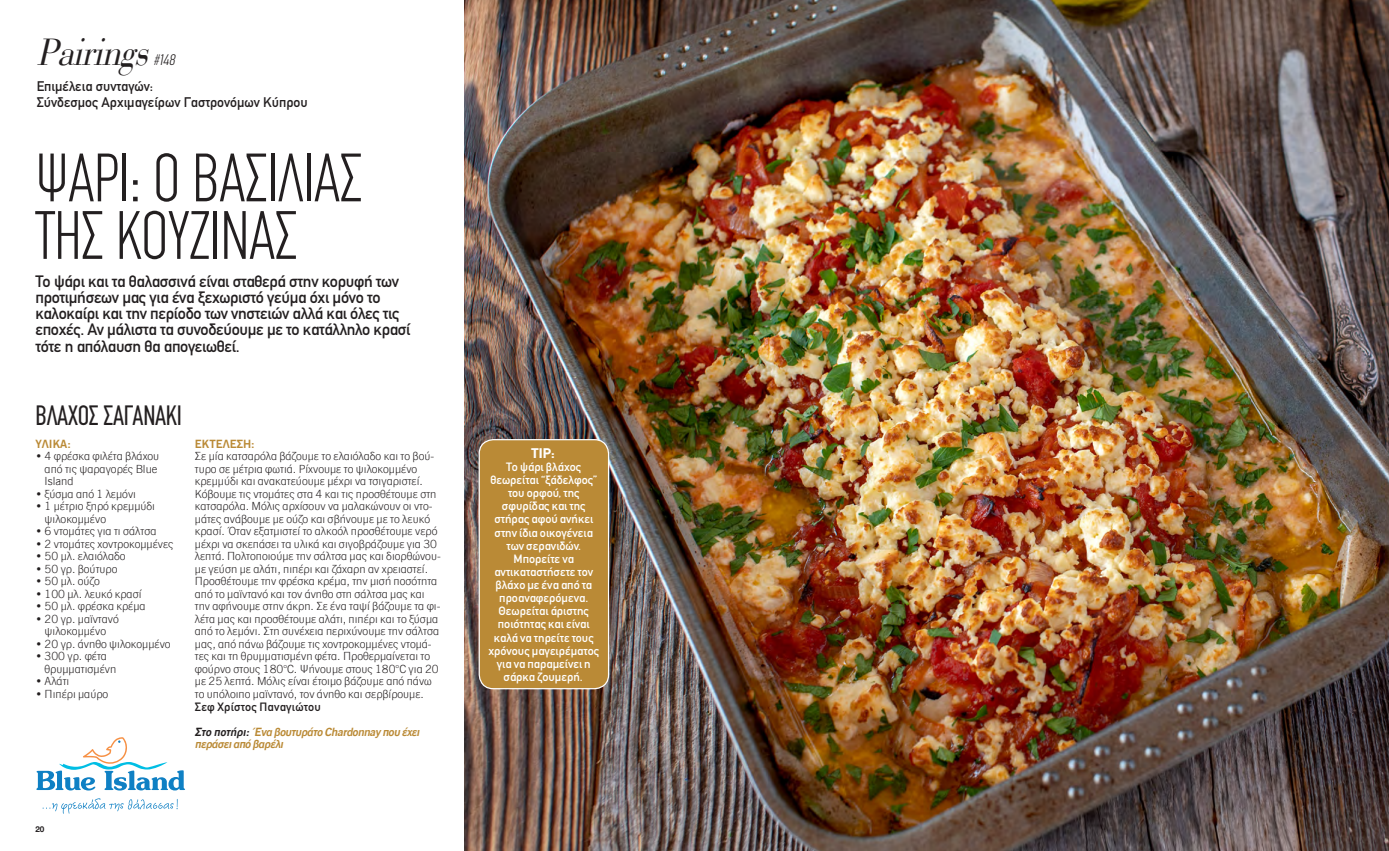
<style>
.page{position:relative;width:1389px;height:851px;background:#fff}
.page>*{position:absolute;margin:0;border:0;box-sizing:border-box;transform-origin:0 0}
.K_ÓÔÓÈÎ{font:300 condensed 67.12px/57.5px "CF Din";letter-spacing:-.01em;color:#231f20}
.K_ÓÔÓÈÎ-2{font:italic 37.5px "UB Bonati Medium";color:#231f20;scale:.85 1}
.K_ÓÔÓÈÎ-3{font:condensed 27.5px "CF Din";letter-spacing:-.01em;color:#231f20}
.protaxi{font:16.25px/16.2px "CF Din";letter-spacing:-.02em;color:#231f20}
.K_ÓÔÓÈÎ-4{font:italic 300 condensed 15px "CF Din";color:#231f20;scale:1.11 1}
.K_ÓÔÓÈÎ-5{font:13.75px/16.5px "CF Din";color:#231f20}
.keimeno{font:700 13.75px "CF Din";color:#fff}
.keimeno-2{font:11.88px/13.1px "CF Din";color:#fff;text-align:center}
.keimeno-3{font:11.88px "CF Din";letter-spacing:.02em;color:#231f20}
.keimeno-4{font:300 11.25px/12.5px "C Dsans 01";color:#231f20}
.keimeno-5{font:italic 600 11.25px/12.5px "C Dsans 04";color:#ba8a36}
.keimeno-6{font:600 11.25px "C Dsans 04";color:#ba8a36}
.K_ÓÔÓÈÎ-6{font:700 8.75px "Helvetica Neue Greek";color:#231f20}
.s1{color:#231f20}
</style>
<div class="page">
<svg style="left:43px;top:798px;width:135px;height:15px"></svg>
<svg style="left:36px;top:737px;width:149px;height:53px"></svg>
<img style="left:464px;top:0;width:925px;height:850px">
<div style="left:479px;top:439px;width:130px;height:249px;background:#ba8a36;border-radius:14px"></div>
<div style="left:479px;top:439px;width:130px;height:250px;border:1px solid #fff;border-radius:14px"></div>
<p class="K_ÓÔÓÈÎ-2" style="left:35px;top:34px;width:143px">Pairings</p>
<p class="K_ÓÔÓÈÎ-4" style="left:153px;top:52px;width:24px">#148</p>
<p class="K_ÓÔÓÈÎ-5" style="left:37px;top:78px;width:273px">Επιμέλεια συνταγών:<br>Σύνδεσμος Αρχιμαγείρων Γαστρονόμων Κύπρου</p>
<p class="K_ÓÔÓÈÎ" style="left:35px;top:150px;width:329px">ΨΆΡΙ: Ο ΒΑΣΙΛΙΆΣ<br>ΤΗΣ ΚΟΥΖΊΝΑΣ</p>
<p class="protaxi" style="left:35px;top:273px;width:377px">Το ψάρι και τα θαλασσινά είναι σταθερά στην κορυφή των προτιμήσεων μας για ένα ξεχωριστό γεύμα όχι μόνο το καλοκαίρι και την περίοδο των νηστειών αλλά και όλες τις εποχές. Αν μάλιστα τα συνοδεύουμε με το κατάλληλο κρασί τότε η απόλαυση θα απογειωθεί.</p>
<p class="K_ÓÔÓÈÎ-3" style="left:35px;top:400px;width:148px">ΒΛΆΧΟΣ ΣΑΓΑΝΆΚΙ</p>
<p class="keimeno-6" style="left:35px;top:436px;width:37px">ΥΛΙΚΆ:</p>
<p class="keimeno-4" style="left:45px;top:450px;width:116px;text-indent:-9px">• 4 φρέσκα φιλέτα βλάχου από τις ψαραγορές Blue<br>Island</p>
<p class="keimeno-4" style="left:35px;top:487px;width:102px">• ξύσμα από 1 λεμόνι</p>
<p class="keimeno-4" style="left:45px;top:500px;width:112px;text-indent:-9px">• 1 μέτριο ξηρό κρεμμύδι ψιλοκομμένο</p>
<p class="keimeno-4" style="left:35px;top:525px;width:123px">• 6 ντομάτες για τι σάλτσα</p>
<p class="keimeno-4" style="left:35px;top:537px;width:140px">• 2 ντομάτες χοντροκομμένες</p>
<p class="keimeno-4" style="left:35px;top:550px;width:92px">• 50 μλ. ελαιόλαδο</p>
<p class="keimeno-4" style="left:35px;top:562px;width:84px">• 50 γρ. βούτυρο</p>
<p class="keimeno-4" style="left:35px;top:575px;width:66px">• 50 μλ. ούζο</p>
<p class="keimeno-4" style="left:35px;top:587px;width:108px">• 100 μλ. λευκό κρασί</p>
<p class="keimeno-4" style="left:35px;top:600px;width:112px">• 50 μλ. φρέσκα κρέμα</p>
<p class="keimeno-4" style="left:35px;top:612px;width:85px;text-align:center">• 20 γρ. μαϊντανό ψιλοκομμένο</p>
<p class="keimeno-4" style="left:35px;top:637px;width:137px">• 20 γρ. άνηθο ψιλοκομμένο</p>
<p class="keimeno-4" style="left:45px;top:650px;width:73px;text-indent:-9px">• 300 γρ. φέτα θρυμματισμένη</p>
<p class="keimeno-4" style="left:35px;top:675px;width:35px">• Αλάτι</p>
<p class="keimeno-4" style="left:35px;top:687px;width:74px">• Πιπέρι μαύρο</p>
<p class="keimeno-6" style="left:195px;top:436px;width:62px">ΕΚΤΈΛΕΣΗ:</p>
<p class="keimeno-4" style="left:195px;top:450px;width:247px">Σε μία κατσαρόλα βάζουμε το ελαιόλαδο και το βού&shy;τυρο σε μέτρια φωτιά. Ρίχνουμε το ψιλοκομμένο κρεμμύδι και ανακατεύουμε μέχρι να τσιγαριστεί.<br>Κόβουμε τις ντομάτες στα 4 και τις προσθέτουμε στη κατσαρόλα. Μόλις αρχίσουν να μαλακώνουν οι ντο&shy;μάτες ανάβουμε με ούζο και σβήνουμε με το λευκό κρασί. Όταν εξατμιστεί το αλκοόλ προσθέτουμε νερό μέχρι να σκεπάσει τα υλικά και σιγοβράζουμε για 30 λεπτά. Πολτοποιούμε την σάλτσα μας και διορθώνου&shy;με γεύση με αλάτι, πιπέρι και ζάχαρη αν χρειαστεί.<br>Προσθέτουμε την φρέσκα κρέμα, την μισή ποσότητα από το μαϊντανό και τον άνηθο στη σάλτσα μας και την αφήνουμε στην άκρη. Σε ένα ταψί βάζουμε τα φι&shy;λέτα μας και προσθέτουμε αλάτι, πιπέρι και το ξύσμα από το λεμόνι. Στη συνέχεια περιχύνουμε την σάλτσα μας, από πάνω βάζουμε τις χοντροκομμένες ντομά&shy;τες και τη θρυμματισμένη φέτα. Προθερμαίνεται το φούρνο στους 180°C. Ψήνουμε στους 180°C για 20 με 25 λεπτά. Μόλις είναι έτοιμο βάζουμε από πάνω το υπόλοιπο μαϊντανό, τον άνηθο και σερβίρουμε.</p>
<p class="keimeno-3" style="left:195px;top:700px;width:128px">Σεφ Χρίστος Παναγιώτου</p>
<p class="keimeno-5" style="left:195px;top:725px;width:228px"><span class="s1">Στο ποτήρι:</span>Ένα βουτυράτο Chardonnay που έχει περάσειαπό βαρέλι</p>
<p class="K_ÓÔÓÈÎ-6" style="left:35px;top:824px;width:11px">20</p>
<p class="keimeno" style="left:532px;top:445px;width:25px">TIP:</p>
<p class="keimeno-2" style="left:488px;top:460px;width:112px">Το ψάρι βλάχος θεωρείται “ξάδελφος” του ορφού, της σφυρίδας και της στήρας αφού ανήκει στην ίδια οικογένεια των σερανιδών.<br>Μπορείτε να αντικαταστήσετε τον βλάχο με ένα από τα προαναφερόμενα.<br>Θεωρείται άριστης ποιότητας και είναι καλά να τηρείτε τους χρόνους μαγειρέματος για να παραμείνει η σάρκα ζουμερή.</p>
</div>
